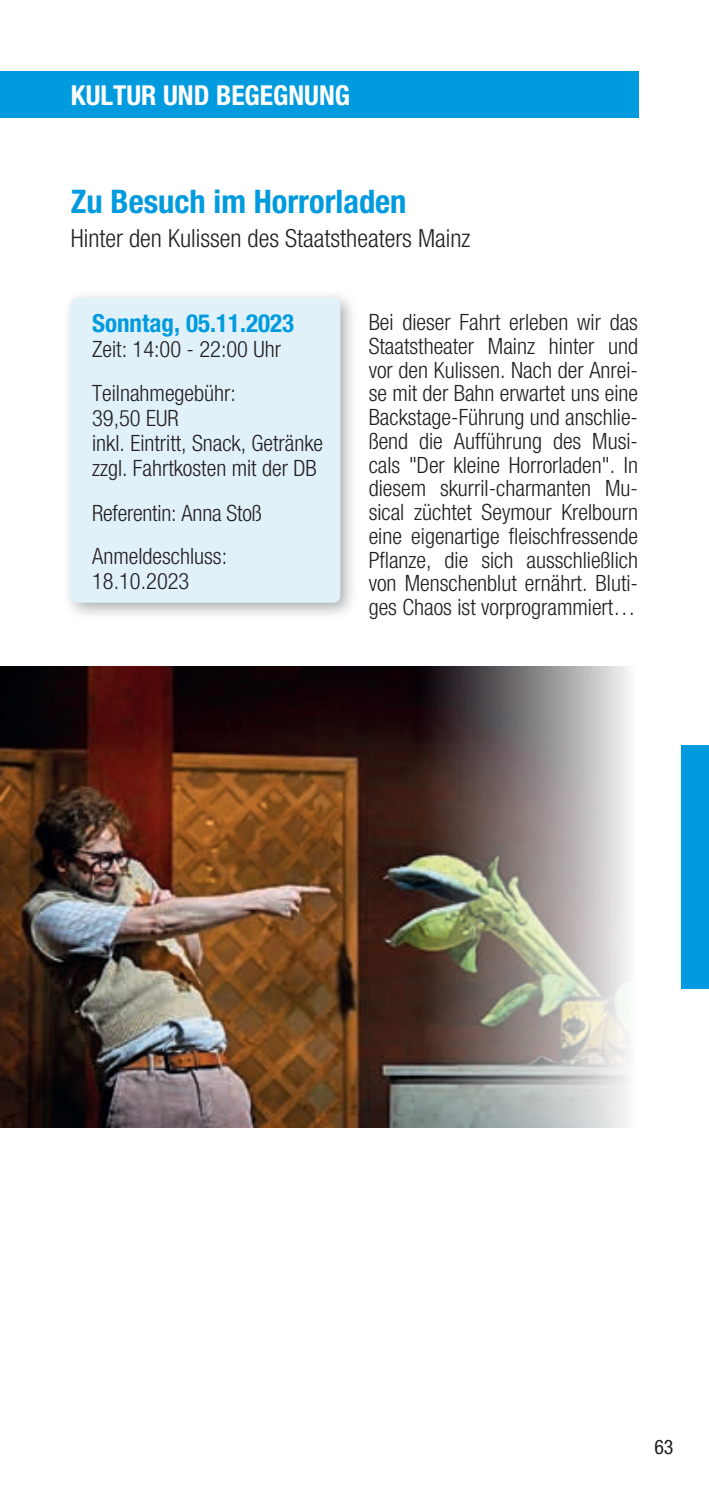
<style>
.page{position:relative;width:709px;height:1489px;background:#fff}
.page>*{position:absolute;margin:0;border:0;box-sizing:border-box;transform-origin:0 0}
.t1{font:32.5px "Helvetica Neue LT 77 Bd Cn";color:#009bde}
.t2{font:27.5px "Helvetica Neue LT 77 Bd Cn";color:#fff}
.t3{font:25px "Helvetica Neue LT 47 Lt Cn";color:#231f20}
.t4{font:25px "Helvetica Neue LT 77 Bd Cn";color:#009bde}
.t5{font:22.5px/23.8px "Helvetica Neue LT 47 Lt Cn";color:#231f20}
.t6{font:20px "Helvetica Neue LT 57 Cn";color:#231f20}
</style>
<div class="page">
<div style="left:0;top:71px;width:638px;height:47px;background:#009bde"></div>
<div style="left:680px;top:745px;width:29px;height:244px;background:#009bde"></div>
<img style="left:0;top:666px;width:629px;height:461px">
<div style="left:62px;top:289px;width:296px;height:332px;background:#939598;opacity:.75"></div>
<div style="left:71px;top:298px;width:269px;height:304px;background:#e1f1fa;border-radius:7px"></div>
<p class="t2" style="left:71px;top:79px;width:281px">KULTUR UND BEGEGNUNG</p>
<h1 class="t1" style="left:71px;top:182px;width:337px">Zu Besuch im Horrorladen</h1>
<p class="t3" style="left:71px;top:224px;width:401px">Hinter den Kulissen des Staatstheaters Mainz</p>
<p class="t4" style="left:92px;top:308px;width:203px">Sonntag, 05.11.2023</p>
<p class="t5" style="left:92px;top:337px;width:190px">Zeit: 14:00 - 22:00 Uhr</p>
<p class="t5" style="left:92px;top:380px;width:232px;line-height:25px">Teilnahmegebühr:<br>39,50 EUR<br>inkl. Eintritt, Snack, Getränke zzgl. Fahrtkosten mit der DB</p>
<p class="t5" style="left:92px;top:501px;width:171px">Referentin: Anna Stoß</p>
<p class="t5" style="left:92px;top:543px;width:136px;line-height:25px">Anmeldeschluss:<br>18.10.2023</p>
<p class="t5" style="left:369px;top:310px;width:271px;text-align:justify">Bei dieser Fahrt erleben wir das Staatstheater Mainz hinter und vor den Kulissen. Nach der Anrei&shy;se mit der Bahn erwartet uns eine Backstage-Führung und anschlie&shy;ßend die Aufführung des Musi&shy;cals "Der kleine Horrorladen". In diesem skurril-charmanten Mu&shy;sical züchtet Seymour Krelbourn eine eigenartige fleischfressende Pflanze, die sich ausschließlich von Menschenblut ernährt. Bluti&shy;ges Chaos ist vorprogrammiert…</p>
<p class="t6" style="left:654px;top:1434px;width:21px">63</p>
</div>
